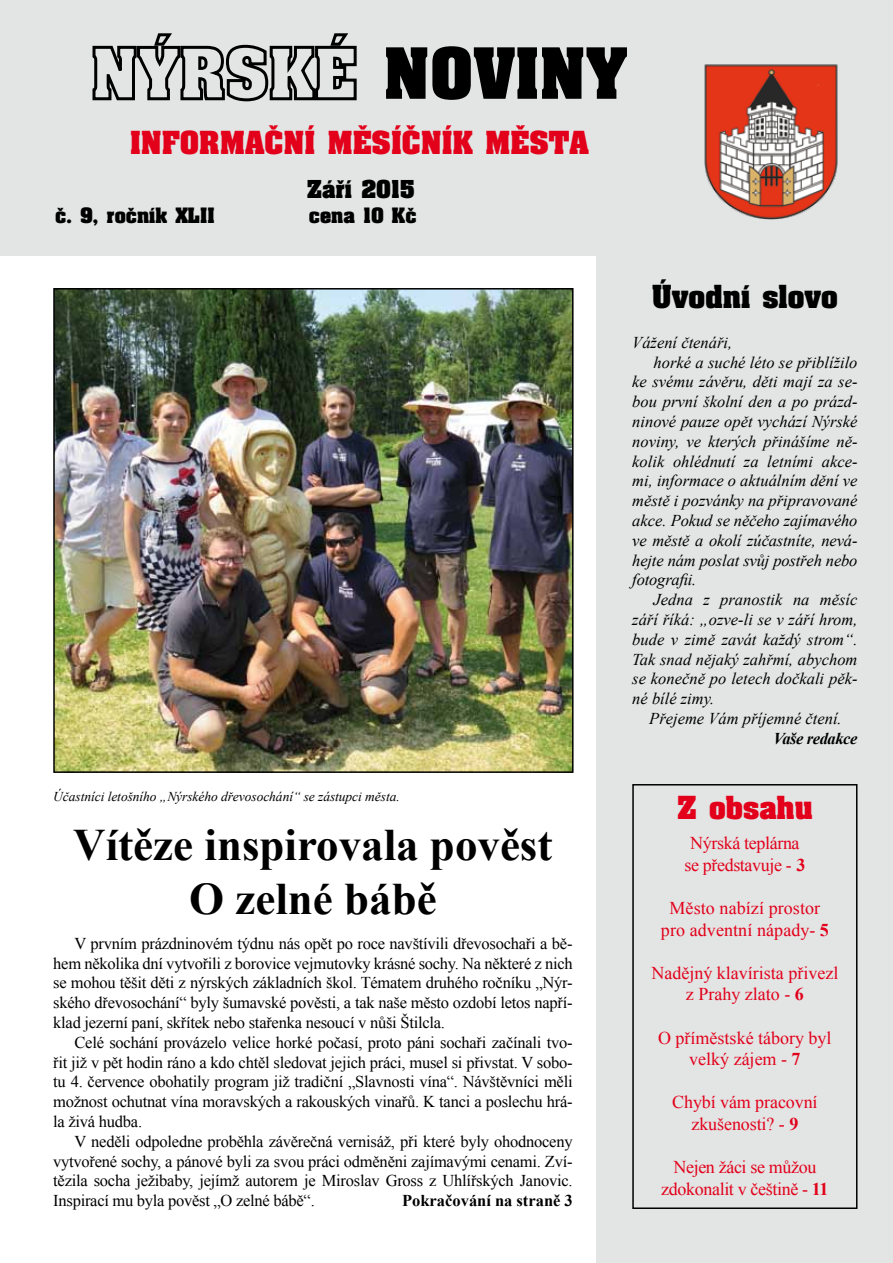
<style>
.page{position:relative;width:893px;height:1263px;background:#fff}
.page>*{position:absolute;margin:0;border:0;box-sizing:border-box;transform-origin:0 0}
.t1{font:60px "Aardvark CE Bold";color:#000}
.t2{font:700 45px/54px "Times New Roman";color:#000;text-align:center}
.t3{font:27px "Aardvark CE Bold";color:#e2001a}
.t4{font:27px "Aardvark CE Bold";color:#000}
.t5{font:21px "Aardvark CE Bold";color:#000}
.t6{font:18px/21.6px "Times New Roman";color:#e2001a;text-align:center}
.t7{font:18px/21.6px "Times New Roman";letter-spacing:-.02em;color:#e2001a;text-align:center}
.t8{font:18px "Aardvark CE Bold";color:#000}
.t9{font:16.5px/19.8px "Times New Roman";letter-spacing:-.015em;color:#000;text-align:justify}
.t10{font:italic 16.5px "Times New Roman";color:#000}
.t11{font:700 16.5px "Times New Roman";color:#000}
.t12{font:italic 700 16.5px "Times New Roman";letter-spacing:-.025em;color:#000}
.t13{font:italic 13.5px "Times New Roman";letter-spacing:-.005em;color:#000}
.s1{font-weight:700}
</style>
<div class="page">
<div style="left:0;top:0;width:893px;height:255px;background:#e3e4e4"></div>
<svg style="left:92px;top:33px;width:265px;height:69px"></svg>
<img style="left:704px;top:64px;width:134px;height:156px">
<div style="left:597px;top:240px;width:296px;height:1023px;background:#e3e4e4"></div>
<div style="left:632px;top:784px;width:225px;height:425px;border:2px solid #000"></div>
<img style="left:56px;top:291px;width:515px;height:479px">
<div style="left:53px;top:288px;width:521px;height:485px;border:2px solid #000"></div>
<h1 class="t1" style="left:383px;top:32px;width:246px">NOVINY</h1>
<h3 class="t3" style="left:130px;top:124px;width:460px">INFORMAČNÍ MĚSÍČNÍK MĚSTA</h3>
<p class="t5" style="left:307px;top:175px;width:109px">Září 2015</p>
<p class="t8" style="left:55px;top:203px;width:161px">č. 9, ročník XLII</p>
<p class="t8" style="left:309px;top:203px;width:109px">cena 10 Kč</p>
<p class="t13" style="left:53px;top:787px;width:348px">Účastníci letošního „Nýrského dřevosochání“ se zástupci města.</p>
<h2 class="t2" style="left:73px;top:816px;width:481px">Vítěze inspirovala pověst<br>O zelné bábě</h2>
<p class="t9" style="left:53px;top:933px;width:521px;text-indent:21px">V prvním prázdninovém týdnu nás opět po roce navštívili dřevosochaři a bě&shy;hem několika dní vytvořili z borovice vejmutovky krásné sochy. Na některé z nich se mohou těšit děti z nýrských základních škol. Tématem druhého ročníku „Nýr&shy;ského dřevosochání“ byly šumavské pověsti, a tak naše město ozdobí letos napří&shy;klad jezerní paní, skřítek nebo stařenka nesoucí v nůši Štilcla.</p>
<p class="t9" style="left:53px;top:1032px;width:521px;text-indent:21px">Celé sochání provázelo velice horké počasí, proto páni sochaři začínali tvo&shy;řit již v pět hodin ráno a kdo chtěl sledovat jejich práci, musel si přivstat. V sobo&shy;tu 4. července obohatily program již tradiční „Slavnosti vína“. Návštěvníci měli možnost ochutnat vína moravských a rakouských vinařů. K tanci a poslechu hrá&shy;la živá hudba.</p>
<p class="t9" style="left:53px;top:1131px;width:521px;text-indent:21px">V neděli odpoledne proběhla závěrečná vernisáž, při které byly ohodnoceny vytvořené sochy, a pánové byli za svou práci odměněni zajímavými cenami. Zví&shy;tězila socha ježibaby, jejímž autorem je Miroslav Gross z Uhlířských Janovic.<br>Inspirací mu byla pověst „O zelné bábě“.</p>
<p class="t11" style="left:402px;top:1189px;width:172px">Pokračování na straně 3</p>
<h3 class="t4" style="left:652px;top:278px;width:187px">Úvodní slovo</h3>
<p class="t10" style="left:632px;top:331px;width:101px">Vážení čtenáři,</p>
<p class="t10" style="left:654px;top:351px;width:205px">horké a suché léto se přiblížilo</p>
<p class="t10" style="left:632px;top:370px;width:227px">ke svému závěru, děti mají za se-</p>
<p class="t10" style="left:632px;top:390px;width:227px">bou první školní den a po prázd-</p>
<p class="t10" style="left:632px;top:410px;width:227px">ninové pauze opět vychází Nýrské</p>
<p class="t10" style="left:632px;top:430px;width:227px">noviny, ve kterých přinášíme ně-</p>
<p class="t10" style="left:632px;top:450px;width:227px">kolik ohlédnutí za letními akce-</p>
<p class="t10" style="left:632px;top:469px;width:227px">mi, informace o aktuálním dění ve</p>
<p class="t10" style="left:632px;top:489px;width:227px">městě i pozvánky na připravované</p>
<p class="t10" style="left:632px;top:509px;width:227px">akce. Pokud se něčeho zajímavého</p>
<p class="t10" style="left:632px;top:529px;width:227px">ve městě a okolí zúčastníte, nevá-</p>
<p class="t10" style="left:632px;top:549px;width:227px">hejte nám poslat svůj postřeh nebo</p>
<p class="t10" style="left:632px;top:568px;width:66px">fotografii.</p>
<p class="t10" style="left:653px;top:588px;width:205px">Jedna z pranostik na měsíc</p>
<p class="t10" style="left:632px;top:608px;width:227px">září říká: „ozve-li se v září hrom,</p>
<p class="t10" style="left:632px;top:628px;width:227px">bude v zimě zavát každý strom“.</p>
<p class="t10" style="left:632px;top:648px;width:227px">Tak snad nějaký zahřmí, abychom</p>
<p class="t10" style="left:632px;top:667px;width:227px">se konečně po letech dočkali pěk-</p>
<p class="t10" style="left:632px;top:687px;width:84px">né bílé zimy.</p>
<p class="t10" style="left:649px;top:707px;width:194px">Přejeme Vám příjemné čtení.</p>
<p class="t12" style="left:774px;top:727px;width:85px">Vaše redakce</p>
<h3 class="t3" style="left:677px;top:789px;width:137px">Z obsahu</h3>
<p class="t7" style="left:684px;top:832px;width:123px">Nýrská teplárna se představuje - <span class="s1">3</span></p>
<p class="t6" style="left:661px;top:897px;width:169px">Město nabízí prostor pro adventní nápady- <span class="s1">5</span></p>
<p class="t6" style="left:651px;top:961px;width:188px">Nadějný klavírista přivezl z Prahy zlato - <span class="s1">6</span></p>
<p class="t6" style="left:658px;top:1026px;width:175px">O příměstské tábory byl velký zájem - <span class="s1">7</span></p>
<p class="t6" style="left:672px;top:1091px;width:147px">Chybí vám pracovní zkušenosti? - <span class="s1">9</span></p>
<p class="t7" style="left:661px;top:1156px;width:169px">Nejen žáci se můžou zdokonalit v češtině - <span class="s1">11</span></p>
</div>
